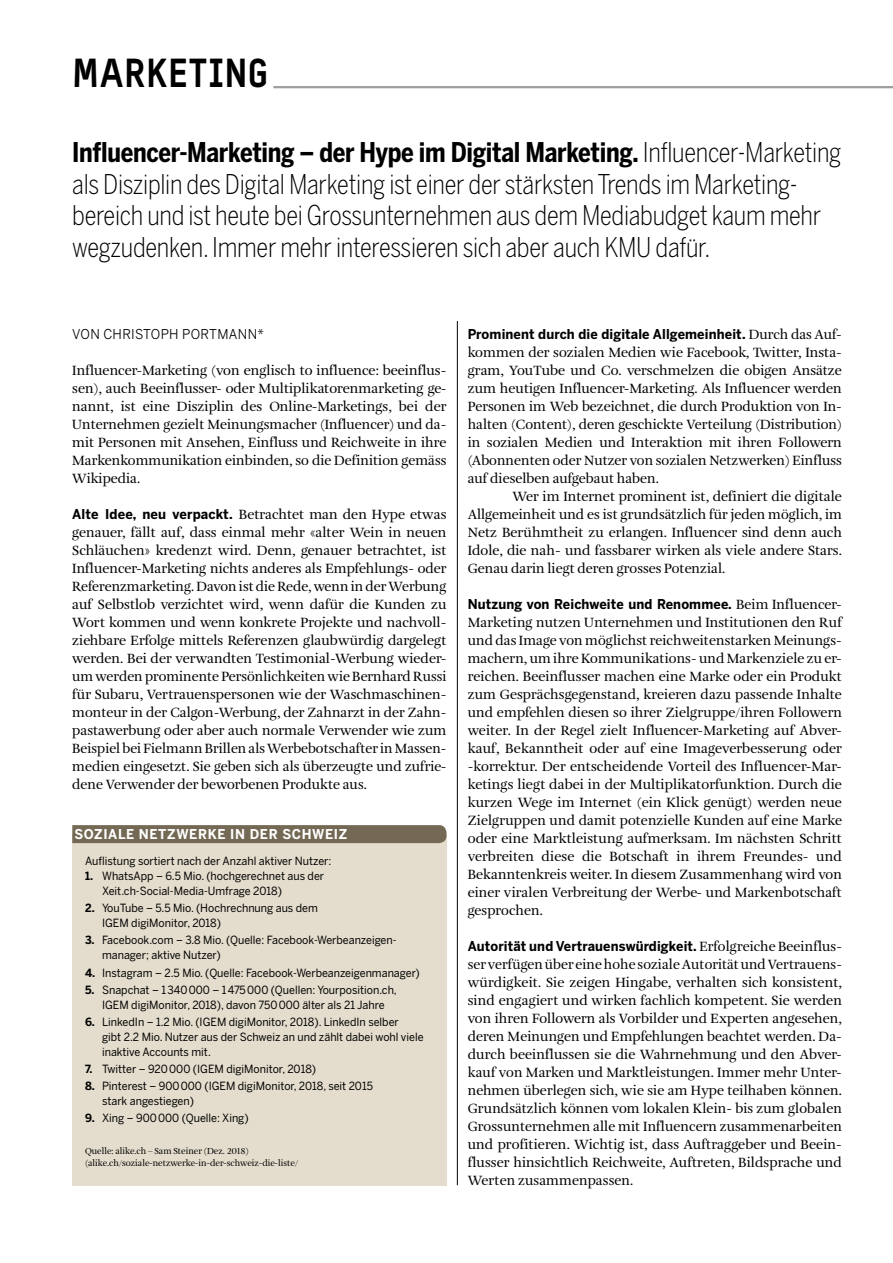
<style>
.page{position:relative;width:893px;height:1263px;background:#fff}
.page>*{position:absolute;margin:0;border:0;box-sizing:border-box;transform-origin:0 0}
.t1{font:900 39px "Typestar Pro";letter-spacing:.03em;color:#000;scale:.95 1}
.t2{font:300 27px/31.5px "Benton Sans Cond";letter-spacing:-.01em;color:#000;scale:.95 1}
.t3{font:13.8px/18px "Amalia Pro";letter-spacing:.005em;color:#000;text-align:justify}
.t4{font:700 13.5px "Benton Sans";letter-spacing:.01em;color:#000;scale:.95 1}
.t5{font:700 13.5px "Benton Sans";letter-spacing:.05em;color:#fff;scale:.95 1}
.t6{font:13.5px "Benton Sans";letter-spacing:.025em;color:#000;scale:.95 1}
.t7{font:11.25px/15px "Benton Sans";color:#000;scale:.95 1}
.t8{font:9px/12px "Amalia Pro";color:#000}
.s1{font-weight:700}
.s2{font-family:"Benton Sans";font-weight:700;font-size:13.5px}
.s3{font-family:"Amalia Pro";font-weight:400;font-size:13.8px}
</style>
<div class="page">
<hr style="left:273px;top:86px;width:620px;height:2px;background:#9d9e9e">
<hr style="left:457px;top:321px;width:1px;height:864px;background:#000">
<div style="left:72px;top:834px;width:374px;height:351px;background:#e4ddcd"></div>
<div style="left:72px;top:825px;width:374px;height:18px;background:#736954"></div>
<h1 class="t1" style="left:72px;top:47px;width:208px">MARKETING</h1>
<p class="t2" style="left:72px;top:137px;width:811px"><span class="s1">Influencer-Marketing – der Hype im Digital Marketing.</span> Influencer-Marketing als Disziplin des Digital Marketing ist einer der stärksten Trends im Marketing&shy;bereich und ist heute bei Grossunternehmen aus dem Mediabudget kaum mehr wegzudenken. Immer mehr interessieren sich aber auch KMU dafür.</p>
<p class="t6" style="left:72px;top:326px;width:203px">VON CHRISTOPH PORTMANN*</p>
<p class="t3" style="left:72px;top:362px;width:376px">Influencer-Marketing (von englisch to influence: beeinflus&shy;sen), auch Beeinflusser- oder Multiplikatorenmarketing ge&shy;nannt, ist eine Disziplin des Online-Marketings, bei der Unternehmen gezielt Meinungsmacher (Influencer) und da&shy;mit Personen mit Ansehen, Einfluss und Reichweite in ihre Markenkommunikation einbinden, so die Definition gemäss Wikipedia.</p>
<p class="t3" style="left:72px;top:506px;width:376px;text-align:left"><span class="s2">Alte Idee, neu verpackt.</span> Betrachtet man den Hype etwas genauer, fällt auf, dass einmal mehr «alter Wein in neuen Schläuchen» kredenzt wird. Denn, genauer betrachtet, ist Influencer-Marketing nichts anderes als Empfehlungs- oder Referenzmarketing. Davon ist die Rede, wenn in der Werbung auf Selbstlob verzichtet wird, wenn dafür die Kunden zu Wort kommen und wenn konkrete Projekte und nachvoll&shy;ziehbare Erfolge mittels Referenzen glaubwürdig dargelegt werden. Bei der verwandten Testimonial-Werbung wieder&shy;um werden prominente Persönlichkeiten wie Bernhard Russi für Subaru, Vertrauenspersonen wie der Waschmaschinen&shy;monteur in der Calgon-Werbung, der Zahnarzt in der Zahn&shy;pastawerbung oder aber auch normale Verwender wie zum Beispiel bei Fielmann Brillen als Werbebotschafter in Massen&shy;medien eingesetzt. Sie geben sich als überzeugte und zufrie&shy;dene Verwender der beworbenen Produkte aus.</p>
<p class="t5" style="left:74px;top:826px;width:289px">SOZIALE NETZWERKE IN DER SCHWEIZ</p>
<p class="t7" style="left:85px;top:854px;width:261px">Auflistung sortiert nach der Anzahl aktiver Nutzer:</p>
<p class="t7" style="left:102px;top:869px;width:235px;text-indent:-17px"><span class="s1">1.</span> WhatsApp – 6.5 Mio. (hochgerechnet aus der<br>Xeit.ch-Social-Media-Umfrage 2018)</p>
<p class="t7" style="left:102px;top:901px;width:229px;text-indent:-17px"><span class="s1">2.</span> YouTube – 5.5 Mio. (Hochrechnung aus dem<br>IGEM digiMonitor, 2018)</p>
<p class="t7" style="left:102px;top:933px;width:310px;text-indent:-17px"><span class="s1">3.</span> Facebook.com – 3.8 Mio. (Quelle: Facebook-Werbeanzeigen&shy;manager; aktive Nutzer)</p>
<p class="t7" style="left:85px;top:965px;width:354px"><span class="s1">4.</span> Instagram – 2.5 Mio. (Quelle: Facebook-Werbeanzeigenmanager)</p>
<p class="t7" style="left:85px;top:982px;width:330px;text-align:center"><span class="s1">5.</span> Snapchat – 1340000 – 1475000 (Quellen: Yourposition.ch,<br>IGEM digiMonitor, 2018), davon 750000 älter als 21 Jahre</p>
<p class="t7" style="left:102px;top:1014px;width:340px;text-indent:-17px"><span class="s1">6.</span> LinkedIn – 1.2 Mio. (IGEM digiMonitor, 2018). LinkedIn selber<br>gibt 2.2 Mio. Nutzer aus der Schweiz an und zählt dabei wohl viele inaktive Accounts mit.</p>
<p class="t7" style="left:85px;top:1061px;width:245px"><span class="s1">7.</span> Twitter – 920000 (IGEM digiMonitor, 2018)</p>
<p class="t7" style="left:102px;top:1079px;width:287px;text-indent:-17px"><span class="s1">8.</span> Pinterest – 900000 (IGEM digiMonitor, 2018, seit 2015 stark angestiegen)</p>
<p class="t7" style="left:85px;top:1111px;width:174px"><span class="s1">9.</span> Xing – 900000 (Quelle: Xing)</p>
<p class="t8" style="left:85px;top:1145px;width:215px">Quelle: alike.ch – Sam Steiner (Dez. 2018) (alike.ch/soziale-netzwerke-in-der-schweiz-die-liste/</p>
<p class="t4" style="left:468px;top:326px;width:395px">Prominent durch die digitale Allgemeinheit. <span class="s3">Durch das Auf-</span></p>
<p class="t3" style="left:468px;top:344px;width:376px">kommen der sozialen Medien wie Facebook, Twitter, Insta&shy;gram, YouTube und Co. verschmelzen die obigen Ansätze zum heutigen Influencer-Marketing. Als Influencer werden Personen im Web bezeichnet, die durch Produktion von In&shy;halten (Content), deren geschickte Verteilung (Distribution) in sozialen Medien und Interaktion mit ihren Followern (Abonnenten oder Nutzer von sozialen Netzwerken) Einfluss auf dieselben aufgebaut haben.</p>
<p class="t3" style="left:468px;top:488px;width:376px;text-indent:45px">Wer im Internet prominent ist, definiert die digitale Allgemeinheit und es ist grundsätzlich für jeden möglich, im Netz Berühmtheit zu erlangen. Influencer sind denn auch Idole, die nah- und fassbarer wirken als viele andere Stars.<br>Genau darin liegt deren grosses Potenzial.</p>
<p class="t4" style="left:468px;top:596px;width:395px">Nutzung von Reichweite und Renommee. <span class="s3">Beim Influencer-</span></p>
<p class="t3" style="left:468px;top:614px;width:376px;text-align:left">Marketing nutzen Unternehmen und Institutionen den Ruf und das Image von möglichst reichweitenstarken Meinungs&shy;machern, um ihre Kommunikations- und Markenziele zu er&shy;reichen. Beeinflusser machen eine Marke oder ein Produkt zum Gesprächsgegenstand, kreieren dazu passende Inhalte und empfehlen diesen so ihrer Zielgruppe/ihren Followern weiter. In der Regel zielt Influencer-Marketing auf Abver&shy;kauf, Bekanntheit oder auf eine Imageverbesserung oder -korrektur. Der entscheidende Vorteil des Influencer-Mar&shy;ketings liegt dabei in der Multiplikatorfunktion. Durch die kurzen Wege im Internet (ein Klick genügt) werden neue Zielgruppen und damit potenzielle Kunden auf eine Marke oder eine Marktleistung aufmerksam. Im nächsten Schritt verbreiten diese die Botschaft in ihrem Freundes- und Bekanntenkreis weiter. In diesem Zusammenhang wird von einer viralen Verbreitung der Werbe- und Markenbotschaft gesprochen.</p>
<p class="t4" style="left:468px;top:938px;width:395px">Autorität und Vertrauenswürdigkeit. <span class="s3">Erfolgreiche Beeinflus-</span></p>
<p class="t3" style="left:468px;top:956px;width:376px;text-align:left">ser verfügen über eine hohe soziale Autorität und Vertrauens&shy;würdigkeit. Sie zeigen Hingabe, verhalten sich konsistent, sind engagiert und wirken fachlich kompetent. Sie werden von ihren Followern als Vorbilder und Experten angesehen, deren Meinungen und Empfehlungen beachtet werden. Da&shy;durch beeinflussen sie die Wahrnehmung und den Abver&shy;kauf von Marken und Marktleistungen. Immer mehr Unter&shy;nehmen überlegen sich, wie sie am Hype teilhaben können.<br>Grundsätzlich können vom lokalen Klein- bis zum globalen Grossunternehmen alle mit Influencern zusammenarbeiten und profitieren. Wichtig ist, dass Auftraggeber und Beein&shy;flusser hinsichtlich Reichweite, Auftreten, Bildsprache und Werten zusammenpassen.</p>
</div>
